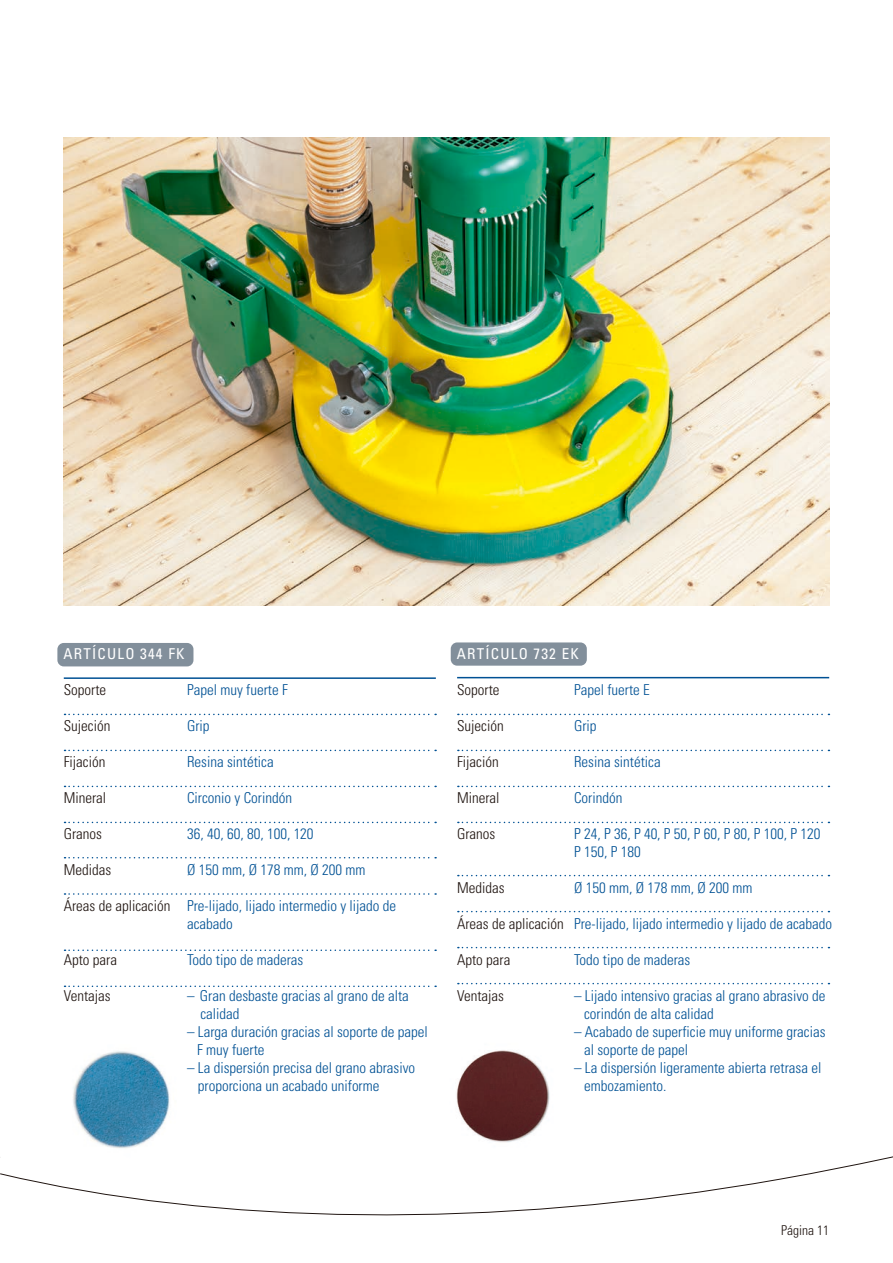
<style>
.page{position:relative;width:893px;height:1263px;background:#fff}
.page>*{position:absolute;margin:0;border:0;box-sizing:border-box;transform-origin:0 0}
.Tabellenzeilen{font:300 condensed 15px/18px "Univers LT Std";color:#005194}
.Tabellenzeilen-2{font:300 condensed 15px "Univers LT Std";color:#1f1410}
.Subline{font:condensed 15px "Univers LT Std";letter-spacing:.08em;color:#fff}
.Paginierung{font:300 condensed 13.5px "Univers LT Std";color:#1f1410}
</style>
<div class="page">
<img style="left:64px;top:137px;width:765px;height:468px">
<svg style="left:0;top:1156px;width:893px;height:60px"></svg>
<img style="left:440px;top:1050px;width:125px;height:119px">
<div style="left:451px;top:642px;width:136px;height:24px;background:#828f9b;border-radius:6px"></div>
<hr style="left:457px;top:677px;width:372px;height:1px;background:#005194">
<svg style="left:458px;top:786px;width:371px;height:1px"></svg>
<svg style="left:458px;top:750px;width:371px;height:1px"></svg>
<svg style="left:458px;top:714px;width:371px;height:1px"></svg>
<svg style="left:458px;top:875px;width:371px;height:1px"></svg>
<svg style="left:458px;top:911px;width:371px;height:1px"></svg>
<svg style="left:458px;top:983px;width:371px;height:1px"></svg>
<svg style="left:458px;top:947px;width:371px;height:1px"></svg>
<svg style="left:458px;top:822px;width:371px;height:1px"></svg>
<hr style="left:64px;top:677px;width:372px;height:2px;background:#005194">
<svg style="left:65px;top:750px;width:371px;height:1px"></svg>
<svg style="left:65px;top:857px;width:371px;height:1px"></svg>
<svg style="left:65px;top:893px;width:371px;height:2px"></svg>
<svg style="left:65px;top:949px;width:371px;height:2px"></svg>
<svg style="left:65px;top:985px;width:371px;height:2px"></svg>
<svg style="left:65px;top:822px;width:371px;height:1px"></svg>
<svg style="left:65px;top:786px;width:371px;height:1px"></svg>
<div style="left:57px;top:643px;width:136px;height:23px;background:#828f9b;border-radius:6px"></div>
<svg style="left:65px;top:714px;width:371px;height:1px"></svg>
<img style="left:68px;top:1051px;width:108px;height:108px">
<p class="Subline" style="left:64px;top:644px;width:122px">ARTÍCULO 344 FK</p>
<p class="Tabellenzeilen-2" style="left:64px;top:681px;width:44px">Soporte</p>
<p class="Tabellenzeilen-2" style="left:64px;top:717px;width:48px">Sujeción</p>
<p class="Tabellenzeilen-2" style="left:64px;top:753px;width:43px">Fijación</p>
<p class="Tabellenzeilen-2" style="left:64px;top:789px;width:44px">Mineral</p>
<p class="Tabellenzeilen-2" style="left:64px;top:825px;width:40px">Granos</p>
<p class="Tabellenzeilen-2" style="left:64px;top:861px;width:49px">Medidas</p>
<p class="Tabellenzeilen-2" style="left:64px;top:897px;width:108px">Áreas de aplicación</p>
<p class="Tabellenzeilen-2" style="left:64px;top:951px;width:55px">Apto para</p>
<p class="Tabellenzeilen-2" style="left:64px;top:987px;width:48px">Ventajas</p>
<p class="Tabellenzeilen" style="left:187px;top:681px;width:102px">Papel muy fuerte F</p>
<p class="Tabellenzeilen" style="left:187px;top:717px;width:24px">Grip</p>
<p class="Tabellenzeilen" style="left:187px;top:753px;width:88px">Resina sintética</p>
<p class="Tabellenzeilen" style="left:187px;top:789px;width:106px">Circonio y Corindón</p>
<p class="Tabellenzeilen" style="left:187px;top:825px;width:128px">36, 40, 60, 80, 100, 120</p>
<p class="Tabellenzeilen" style="left:187px;top:861px;width:180px">Ø 150 mm, Ø 178 mm, Ø 200 mm</p>
<p class="Tabellenzeilen" style="left:187px;top:897px;width:211px">Pre-lijado, lijado intermedio y lijado de acabado</p>
<p class="Tabellenzeilen" style="left:187px;top:951px;width:118px">Todo tipo de maderas</p>
<p class="Tabellenzeilen" style="left:187px;top:987px;width:223px">– Gran desbaste gracias al grano de alta</p>
<p class="Tabellenzeilen" style="left:200px;top:1005px;width:41px">calidad</p>
<p class="Tabellenzeilen" style="left:187px;top:1023px;width:242px">– Larga duración gracias al soporte de papel</p>
<p class="Tabellenzeilen" style="left:197px;top:1041px;width:69px">F muy fuerte</p>
<p class="Tabellenzeilen" style="left:198px;top:1059px;width:219px;text-indent:-11px">– La dispersión precisa del grano abrasivo proporciona un acabado uniforme</p>
<p class="Subline" style="left:457px;top:644px;width:123px">ARTÍCULO 732 EK</p>
<p class="Tabellenzeilen-2" style="left:457px;top:681px;width:44px">Soporte</p>
<p class="Tabellenzeilen-2" style="left:457px;top:717px;width:48px">Sujeción</p>
<p class="Tabellenzeilen-2" style="left:457px;top:753px;width:43px">Fijación</p>
<p class="Tabellenzeilen-2" style="left:457px;top:789px;width:44px">Mineral</p>
<p class="Tabellenzeilen-2" style="left:457px;top:825px;width:40px">Granos</p>
<p class="Tabellenzeilen" style="left:574px;top:681px;width:77px">Papel fuerte E</p>
<p class="Tabellenzeilen" style="left:574px;top:717px;width:24px">Grip</p>
<p class="Tabellenzeilen" style="left:574px;top:753px;width:88px">Resina sintética</p>
<p class="Tabellenzeilen" style="left:574px;top:789px;width:50px">Corindón</p>
<p class="Tabellenzeilen" style="left:574px;top:825px;width:248px">P 24, P 36, P 40, P 50, P 60, P 80, P 100, P 120</p>
<p class="Tabellenzeilen" style="left:574px;top:843px;width:68px">P 150, P 180</p>
<p class="Tabellenzeilen" style="left:574px;top:879px;width:180px">Ø 150 mm, Ø 178 mm, Ø 200 mm</p>
<p class="Tabellenzeilen" style="left:574px;top:915px;width:260px">Pre-lijado, lijado intermedio y lijado de acabado</p>
<p class="Tabellenzeilen" style="left:574px;top:951px;width:118px">Todo tipo de maderas</p>
<p class="Tabellenzeilen" style="left:574px;top:987px;width:253px">– Lijado intensivo gracias al grano abrasivo de</p>
<p class="Tabellenzeilen" style="left:584px;top:1005px;width:131px">corindón de alta calidad</p>
<p class="Tabellenzeilen" style="left:574px;top:1023px;width:253px">– Acabado de superficie muy uniforme gracias</p>
<p class="Tabellenzeilen" style="left:584px;top:1041px;width:106px">al soporte de papel</p>
<p class="Tabellenzeilen" style="left:574px;top:1059px;width:249px">– La dispersión ligeramente abierta retrasa el</p>
<p class="Tabellenzeilen" style="left:584px;top:1077px;width:84px">embozamiento.</p>
<p class="Tabellenzeilen-2" style="left:457px;top:879px;width:49px">Medidas</p>
<p class="Tabellenzeilen-2" style="left:457px;top:915px;width:108px">Áreas de aplicación</p>
<p class="Tabellenzeilen-2" style="left:457px;top:951px;width:55px">Apto para</p>
<p class="Tabellenzeilen-2" style="left:457px;top:987px;width:48px">Ventajas</p>
<p class="Paginierung" style="left:781px;top:1222px;width:49px">Página 11</p>
</div>
